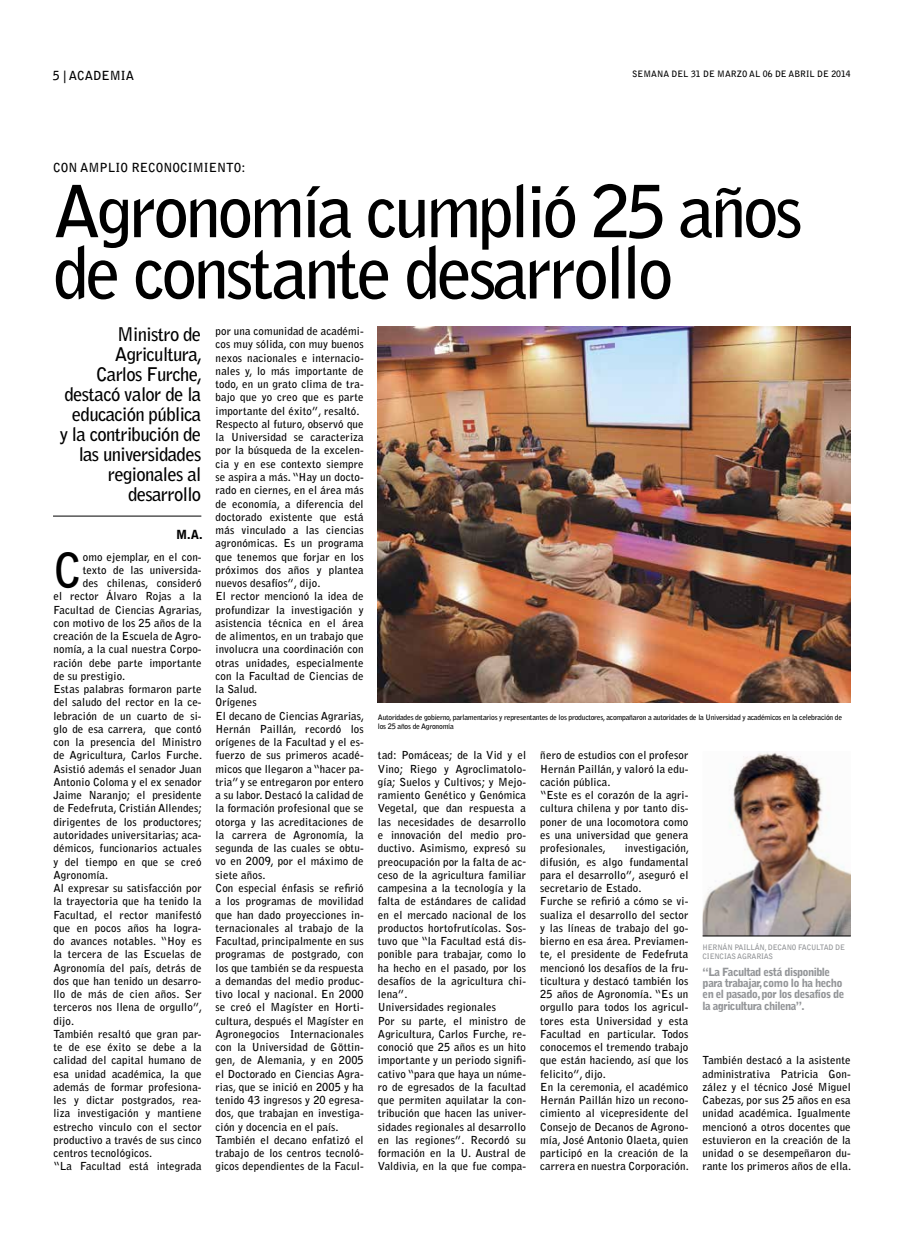
<style>
.page{position:relative;width:904px;height:1241px;background:#fff}
.page>*{position:absolute;margin:0;border:0;box-sizing:border-box;transform-origin:0 0}
.t1{font:700 71.25px/61.2px "Bell Gothic Std";letter-spacing:-.05em;color:#000}
.t2{font:700 47.12px "Bell Gothic Std";color:#000}
.t3{font:700 18.75px/20px "Bell Gothic Std";letter-spacing:-.035em;color:#000;text-align:right}
.t4{font:700 12.5px "Bell Gothic Std";color:#000}
.t5{font:900 12.5px "Bell Gothic Std";color:#000}
.t6{font:900 11.25px/11.2px "Bell Gothic Std";letter-spacing:-.05em;color:#939598}
.t7{font:700 11px/13.2px "Bell Gothic Std";letter-spacing:.01em;color:#000}
.t8{font:700 8.75px "Bell Gothic Std";color:#000}
.t9{font:700 7.5px/9px "Bell Gothic Std";letter-spacing:-.03em;color:#000}
.t10{font:700 7.5px/8.8px "Bell Gothic Std";letter-spacing:-.03em;color:#939598}
</style>
<div class="page">
<img style="left:378px;top:327px;width:472px;height:375px">
<hr style="left:53px;top:515px;width:148px;height:1px;background:#000">
<img style="left:702px;top:752px;width:149px;height:183px">
<hr style="left:702px;top:935px;width:148px;height:1px;background:#000">
<p class="t4" style="left:53px;top:68px;width:83px">5 | ACADEMIA</p>
<p class="t8" style="left:632px;top:69px;width:220px">SEMANA DEL 31 DE MARZO AL 06 DE ABRIL DE 2014</p>
<p class="t4" style="left:53px;top:160px;width:194px">CON AMPLIO RECONOCIMIENTO:</p>
<h1 class="t1" style="left:53px;top:181px;width:751px">Agronomía cumplió 25 años de constante desarrollo</h1>
<h3 class="t3" style="left:60px;top:324px;width:144px">Ministro de<br>Agricultura,<br>Carlos Furche, destacó valor de la educación pública<br>y la contribución de las universidades regionales al desarrollo</h3>
<p class="t5" style="left:176px;top:527px;width:28px">M.A.</p>
<h2 class="t2" style="left:53px;top:541px;width:30px">C</h2>
<p class="t7" style="left:83px;top:550px;width:120px">omo ejemplar, en el con-</p>
<p class="t7" style="left:83px;top:563px;width:120px">texto de las universida-</p>
<p class="t7" style="left:83px;top:576px;width:120px">des chilenas, consideró</p>
<p class="t7" style="left:53px;top:589px;width:150px">el rector Álvaro Rojas a la</p>
<p class="t7" style="left:53px;top:603px;width:150px">Facultad de Ciencias Agrarias,</p>
<p class="t7" style="left:53px;top:616px;width:150px">con motivo de los 25 años de la</p>
<p class="t7" style="left:53px;top:629px;width:150px">creación de la Escuela de Agro-</p>
<p class="t7" style="left:53px;top:642px;width:150px">nomía, a la cual nuestra Corpo-</p>
<p class="t7" style="left:53px;top:656px;width:150px">ración debe parte importante</p>
<p class="t7" style="left:53px;top:669px;width:73px">de su prestigio.</p>
<p class="t7" style="left:53px;top:682px;width:150px">Estas palabras formaron parte</p>
<p class="t7" style="left:53px;top:695px;width:150px">del saludo del rector en la ce-</p>
<p class="t7" style="left:53px;top:709px;width:150px">lebración de un cuarto de si-</p>
<p class="t7" style="left:53px;top:722px;width:150px">glo de esa carrera, que contó</p>
<p class="t7" style="left:53px;top:735px;width:150px">con la presencia del Ministro</p>
<p class="t7" style="left:53px;top:748px;width:150px">de Agricultura, Carlos Furche.</p>
<p class="t7" style="left:53px;top:762px;width:150px">Asistió además el senador Juan</p>
<p class="t7" style="left:53px;top:775px;width:150px">Antonio Coloma y el ex senador</p>
<p class="t7" style="left:53px;top:788px;width:150px">Jaime Naranjo; el presidente</p>
<p class="t7" style="left:53px;top:801px;width:150px">de Fedefruta, Cristián Allendes;</p>
<p class="t7" style="left:53px;top:815px;width:150px">dirigentes de los productores;</p>
<p class="t7" style="left:53px;top:828px;width:150px">autoridades universitarias; aca-</p>
<p class="t7" style="left:53px;top:841px;width:150px">démicos, funcionarios actuales</p>
<p class="t7" style="left:53px;top:854px;width:150px">y del tiempo en que se creó</p>
<p class="t7" style="left:53px;top:868px;width:56px">Agronomía.</p>
<p class="t7" style="left:53px;top:881px;width:150px">Al expresar su satisfacción por</p>
<p class="t7" style="left:53px;top:894px;width:150px">la trayectoria que ha tenido la</p>
<p class="t7" style="left:53px;top:907px;width:150px">Facultad, el rector manifestó</p>
<p class="t7" style="left:53px;top:921px;width:150px">que en pocos años ha logra-</p>
<p class="t7" style="left:53px;top:934px;width:150px">do avances notables. “Hoy es</p>
<p class="t7" style="left:53px;top:947px;width:150px">la tercera de las Escuelas de</p>
<p class="t7" style="left:53px;top:960px;width:150px">Agronomía del país, detrás de</p>
<p class="t7" style="left:53px;top:974px;width:150px">dos que han tenido un desarro-</p>
<p class="t7" style="left:53px;top:987px;width:150px">llo de más de cien años. Ser</p>
<p class="t7" style="left:53px;top:1000px;width:150px">terceros nos llena de orgullo”,</p>
<p class="t7" style="left:53px;top:1013px;width:22px">dijo.</p>
<p class="t7" style="left:53px;top:1027px;width:150px">También resaltó que gran par-</p>
<p class="t7" style="left:53px;top:1040px;width:150px">te de ese éxito se debe a la</p>
<p class="t7" style="left:53px;top:1053px;width:150px">calidad del capital humano de</p>
<p class="t7" style="left:53px;top:1066px;width:150px">esa unidad académica, la que</p>
<p class="t7" style="left:53px;top:1080px;width:150px">además de formar profesiona-</p>
<p class="t7" style="left:53px;top:1093px;width:150px">les y dictar postgrados, rea-</p>
<p class="t7" style="left:53px;top:1106px;width:150px">liza investigación y mantiene</p>
<p class="t7" style="left:53px;top:1119px;width:150px">estrecho vinculo con el sector</p>
<p class="t7" style="left:53px;top:1133px;width:150px">productivo a través de sus cinco</p>
<p class="t7" style="left:53px;top:1146px;width:100px">centros tecnológicos.</p>
<p class="t7" style="left:53px;top:1159px;width:150px">“La Facultad está integrada</p>
<p class="t7" style="left:215px;top:324px;width:150px">por una comunidad de académi&shy;cos muy sólida, con muy buenos nexos nacionales e internacio&shy;nales y, lo más importante de todo, en un grato clima de tra&shy;bajo que yo creo que es parte importante del éxito”, resaltó.<br>Respecto al futuro, observó que la Universidad se caracteriza por la búsqueda de la excelen&shy;cia y en ese contexto siempre se aspira a más. “Hay un docto&shy;rado en ciernes, en el área más de economía, a diferencia del doctorado existente que está más vinculado a las ciencias agronómicas. Es un programa que tenemos que forjar en los próximos dos años y plantea nuevos desafíos”, dijo.<br>El rector mencionó la idea de profundizar la investigación y asistencia técnica en el área de alimentos, en un trabajo que involucra una coordinación con otras unidades, especialmente con la Facultad de Ciencias de la Salud.<br>Orígenes<br>El decano de Ciencias Agrarias,<br>Hernán Paillán, recordó los orígenes de la Facultad y el es&shy;fuerzo de sus primeros acadé&shy;micos que llegaron a “hacer pa&shy;tria” y se entregaron por entero a su labor. Destacó la calidad de la formación profesional que se otorga y las acreditaciones de la carrera de Agronomía, la segunda de las cuales se obtu&shy;vo en 2009, por el máximo de siete años.<br>Con especial énfasis se refirió a los programas de movilidad que han dado proyecciones in&shy;ternacionales al trabajo de la<br>Facultad, principalmente en sus programas de postgrado, con los que también se da respuesta a demandas del medio produc&shy;tivo local y nacional. En 2000 se creó el Magíster en Horti&shy;cultura, después el Magíster en<br>Agronegocios Internacionales con la Universidad de Göttin&shy;gen, de Alemania, y en 2005 el Doctorado en Ciencias Agra&shy;rias, que se inició en 2005 y ha tenido 43 ingresos y 20 egresa&shy;dos, que trabajan en investiga&shy;ción y docencia en el país.<br>También el decano enfatizó el trabajo de los centros tecnoló&shy;gicos dependientes de la Facul-</p>
<p class="t9" style="left:378px;top:712px;width:466px">Autoridades de gobierno, parlamentarios y representantes de los productores, acompañaron a autoridades de la Universidad y académicos en la celebración de los 25 años de Agronomía</p>
<p class="t7" style="left:378px;top:748px;width:150px">tad: Pomáceas; de la Vid y el<br>Vino; Riego y Agroclimatolo&shy;gía; Suelos y Cultivos; y Mejo&shy;ramiento Genético y Genómica<br>Vegetal, que dan respuesta a las necesidades de desarrollo e innovación del medio pro&shy;ductivo. Asimismo, expresó su preocupación por la falta de ac&shy;ceso de la agricultura familiar campesina a la tecnología y la falta de estándares de calidad en el mercado nacional de los productos hortofrutícolas. Sos&shy;tuvo que “la Facultad está dis&shy;ponible para trabajar, como lo ha hecho en el pasado, por los desafíos de la agricultura chi&shy;lena”.<br>Universidades regionales<br>Por su parte, el ministro de<br>Agricultura, Carlos Furche, re&shy;conoció que 25 años es un hito importante y un periodo signifi&shy;cativo “para que haya un núme&shy;ro de egresados de la facultad que permiten aquilatar la con&shy;tribución que hacen las univer&shy;sidades regionales al desarrollo en las regiones”. Recordó su formación en la U. Austral de<br>Valdivia, en la que fue compa-</p>
<p class="t7" style="left:540px;top:748px;width:150px">ñero de estudios con el profesor<br>Hernán Paillán, y valoró la edu&shy;cación pública.<br>“Este es el corazón de la agri&shy;cultura chilena y por tanto dis&shy;poner de una locomotora como es una universidad que genera profesionales,</p>
<p class="t7" style="left:540px;top:841px;width:150px;text-indent:85px">investigación, difusión, es algo fundamental para el desarrollo”, aseguró el secretario de Estado.<br>Furche se refirió a cómo se vi&shy;sualiza el desarrollo del sector y las líneas de trabajo del go&shy;bierno en esa área. Previamen&shy;te, el presidente de Fedefruta mencionó los desafíos de la fru&shy;ticultura y destacó también los<br>25 años de Agronomía. “Es un orgullo para todos los agricul&shy;tores esta Universidad y esta<br>Facultad en particular. Todos conocemos el tremendo trabajo que están haciendo, así que los felicito”, dijo.<br>En la ceremonia, el académico<br>Hernán Paillán hizo un recono&shy;cimiento al vicepresidente del<br>Consejo de Decanos de Agrono&shy;mía, José Antonio Olaeta, quien participó en la creación de la carrera en nuestra Corporación.</p>
<p class="t10" style="left:702px;top:942px;width:144px">HERNÁN PAILLÁN, DECANO FACULTAD DE<br>CIENCIAS AGRARIAS</p>
<p class="t6" style="left:702px;top:966px;width:143px">“La Facultad está disponible para trabajar, como lo ha hecho en el pasado, por los desafíos de la agricultura chilena”.</p>
<p class="t7" style="left:702px;top:1053px;width:150px;text-align:justify">También destacó a la asistente administrativa Patricia Gon&shy;zález y el técnico José Miguel Cabezas, por sus 25 años en esa unidad académica. Igualmente mencionó a otros docentes que estuvieron en la creación de la unidad o se desempeñaron du&shy;rante los primeros años de ella.</p>
</div>
